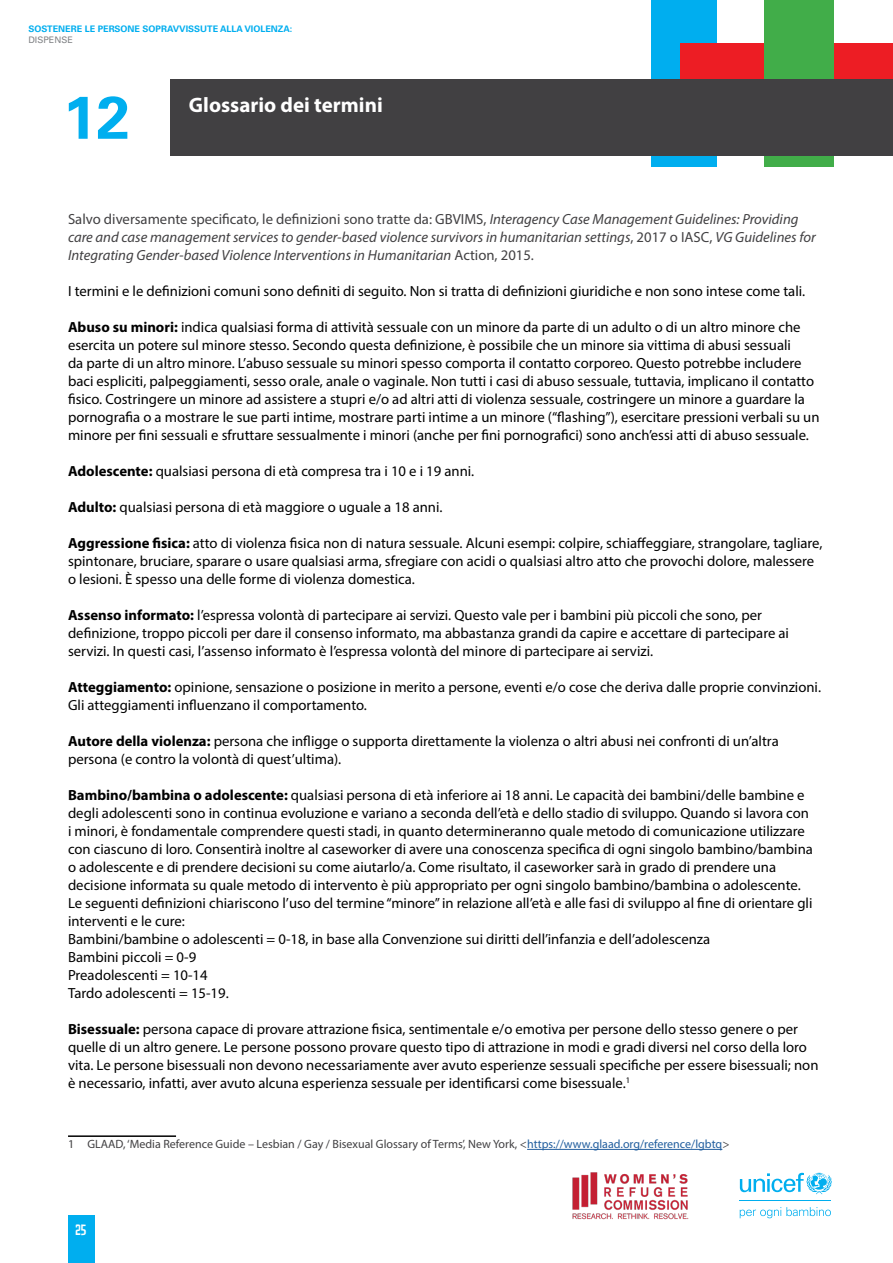
<style>
.page{position:relative;width:893px;height:1263px;background:#fff}
.page>*{position:absolute;margin:0;border:0;box-sizing:border-box;transform-origin:0 0}
.t1{font:700 60px "Univers LT Std";color:#00aeef}
.t2{font:700 21px "Myriad Pro";color:#fff}
.t3{font:15px "Peach Milk";color:#fff}
.t4{font:14.7px/18px "Myriad Pro";color:#000}
.t5{font:italic 14.7px/18px "Myriad Pro";color:#414042}
.t6{font:12px "Myriad Pro";color:#414042}
.t7{font:700 9px "Univers LT Std";color:#00aeef}
.t8{font:9px "Univers LT Std";color:#808285}
.s1{font-style:normal}
.s2{font-weight:700}
.s3{color:#215e9e}
</style>
<div class="page">
<div style="left:651px;top:0;width:66px;height:166px;background:#00aeef"></div>
<div style="left:680px;top:43px;width:213px;height:87px;background:#ed1d24"></div>
<div style="left:68px;top:1215px;width:26px;height:48px;background:#00aeef"></div>
<div style="left:764px;top:0;width:69px;height:166px;background:#41ad49"></div>
<img style="left:572px;top:1172px;width:117px;height:48px">
<svg style="left:740px;top:1173px;width:92px;height:21px"></svg>
<hr style="left:740px;top:1200px;width:91px;height:1px;background:#00aeef">
<svg style="left:740px;top:1207px;width:91px;height:11px"></svg>
<div style="left:171px;top:79px;width:722px;height:77px;background:#414042"></div>
<hr style="left:68px;top:1135px;width:108px;height:2px;background:#000">
<hr style="left:527px;top:1149px;width:195px;height:1px;background:#215e9e">
<p class="t7" style="left:28px;top:24px;width:266px">SOSTENERE LE PERSONE SOPRAVVISSUTE ALLA VIOLENZA:</p>
<p class="t8" style="left:28px;top:34px;width:46px">DISPENSE</p>
<h1 class="t1" style="left:63px;top:82px;width:68px">12</h1>
<h2 class="t2" style="left:189px;top:91px;width:195px">Glossario dei termini</h2>
<p class="t5" style="left:68px;top:209px;width:749px"><span class="s1">Salvo diversamente specificato, le definizioni sono tratte da: GBVIMS,</span> Interagency Case Management Guidelines: Providing care and case management services to gender-based violence survivors in humanitarian settings<span class="s1">, 2017 o IASC,</span> VG Guidelines for<br>Integrating Gender-based Violence Interventions in Humanitarian <span class="s1">Action, 2015.</span></p>
<p class="t4" style="left:68px;top:281px;width:739px">I termini e le definizioni comuni sono definiti di seguito. Non si tratta di definizioni giuridiche e non sono intese come tali.</p>
<p class="t4" style="left:68px;top:317px;width:753px"><span class="s2">Abuso su minori:</span> indica qualsiasi forma di attività sessuale con un minore da parte di un adulto o di un altro minore che esercita un potere sul minore stesso. Secondo questa definizione, è possibile che un minore sia vittima di abusi sessuali<br>da parte di un altro minore. L’abuso sessuale su minori spesso comporta il contatto corporeo. Questo potrebbe includere baci espliciti, palpeggiamenti, sesso orale, anale o vaginale. Non tutti i casi di abuso sessuale, tuttavia, implicano il contatto fisico. Costringere un minore ad assistere a stupri e/o ad altri atti di violenza sessuale, costringere un minore a guardare la pornografia o a mostrare le sue parti intime, mostrare parti intime a un minore (“flashing”), esercitare pressioni verbali su un minore per fini sessuali e sfruttare sessualmente i minori (anche per fini pornografici) sono anch’essi atti di abuso sessuale.</p>
<p class="t4" style="left:68px;top:461px;width:408px"><span class="s2">Adolescente:</span> qualsiasi persona di età compresa tra i 10 e i 19 anni.</p>
<p class="t4" style="left:68px;top:497px;width:376px"><span class="s2">Adulto:</span> qualsiasi persona di età maggiore o uguale a 18 anni.</p>
<p class="t4" style="left:68px;top:533px;width:756px"><span class="s2">Aggressione fisica:</span> atto di violenza fisica non di natura sessuale. Alcuni esempi: colpire, schiaffeggiare, strangolare, tagliare, spintonare, bruciare, sparare o usare qualsiasi arma, sfregiare con acidi o qualsiasi altro atto che provochi dolore, malessere o lesioni. È spesso una delle forme di violenza domestica.</p>
<p class="t4" style="left:68px;top:605px;width:722px"><span class="s2">Assenso informato:</span> l’espressa volontà di partecipare ai servizi. Questo vale per i bambini più piccoli che sono, per definizione, troppo piccoli per dare il consenso informato, ma abbastanza grandi da capire e accettare di partecipare ai servizi. In questi casi, l’assenso informato è l’espressa volontà del minore di partecipare ai servizi.</p>
<p class="t4" style="left:68px;top:677px;width:755px"><span class="s2">Atteggiamento:</span> opinione, sensazione o posizione in merito a persone, eventi e/o cose che deriva dalle proprie convinzioni.<br>Gli atteggiamenti influenzano il comportamento.</p>
<p class="t4" style="left:68px;top:731px;width:712px"><span class="s2">Autore della violenza:</span> persona che infligge o supporta direttamente la violenza o altri abusi nei confronti di un’altra persona (e contro la volontà di quest’ultima).</p>
<p class="t4" style="left:68px;top:785px;width:746px"><span class="s2">Bambino/bambina o adolescente:</span> qualsiasi persona di età inferiore ai 18 anni. Le capacità dei bambini/delle bambine e degli adolescenti sono in continua evoluzione e variano a seconda dell’età e dello stadio di sviluppo. Quando si lavora con i minori, è fondamentale comprendere questi stadi, in quanto determineranno quale metodo di comunicazione utilizzare con ciascuno di loro. Consentirà inoltre al caseworker di avere una conoscenza specifica di ogni singolo bambino/bambina o adolescente e di prendere decisioni su come aiutarlo/a. Come risultato, il caseworker sarà in grado di prendere una decisione informata su quale metodo di intervento è più appropriato per ogni singolo bambino/bambina o adolescente.<br>Le seguenti definizioni chiariscono l’uso del termine “minore” in relazione all’età e alle fasi di sviluppo al fine di orientare gli interventi e le cure:<br>Bambini/bambine o adolescenti = 0-18, in base alla Convenzione sui diritti dell’infanzia e dell’adolescenza<br>Bambini piccoli = 0-9<br>Preadolescenti = 10-14<br>Tardo adolescenti = 15-19.</p>
<p class="t4" style="left:68px;top:1019px;width:752px"><span class="s2">Bisessuale:</span> persona capace di provare attrazione fisica, sentimentale e/o emotiva per persone dello stesso genere o per quelle di un altro genere. Le persone possono provare questo tipo di attrazione in modi e gradi diversi nel corso della loro vita. Le persone bisessuali non devono necessariamente aver avuto esperienze sessuali specifiche per essere bisessuali; non è necessario, infatti, aver avuto alcuna esperienza sessuale per identificarsi come bisessuale.<sup>1</sup></p>
<p class="t6" style="left:68px;top:1137px;width:663px">1 GLAAD, ‘Media Reference Guide – Lesbian / Gay / Bisexual Glossary of Terms’, New York, &lt;<span class="s3">https://www.glaad.org/reference/lgbtq</span>&gt;</p>
<p class="t3" style="left:76px;top:1221px;width:12px">25</p>
</div>
